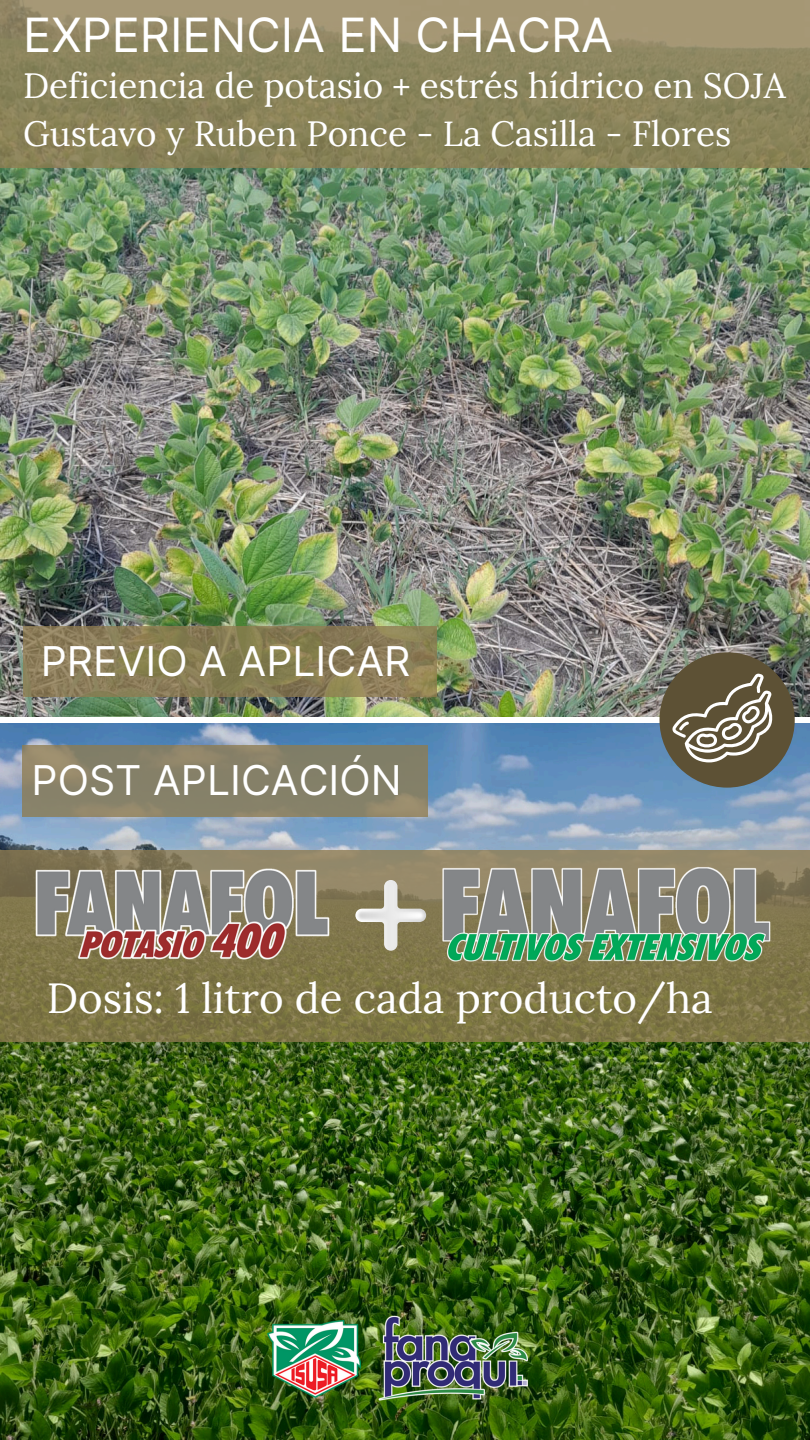
<style>
.page{position:relative;width:810px;height:1440px;background:#fff}
.page>*{position:absolute;margin:0;border:0;box-sizing:border-box;transform-origin:0 0}
.t1{font:47.2px "Inter";color:#fff}
.t2{font:42px "Lora";color:#fff}
.t3{font:41.1px "Inter";color:#fff}
.t4{font:35.1px/48.5px "Lora";color:#fff}
</style>
<div class="page">
<img style="left:0;top:168px;width:810px;height:548px">
<img style="left:0;top:724px;width:810px;height:716px">
<svg style="left:0;top:0;width:810px;height:168px;background:#8f8760"></svg>
<img style="left:267px;top:1320px;width:94px;height:78px">
<img style="left:361px;top:1309px;width:181px;height:100px">
<div style="left:660px;top:652px;width:135px;height:136px;background:#5d5135;border-radius:50%"></div>
<svg style="left:672px;top:674px;width:101px;height:88px"></svg>
<svg style="left:23px;top:626px;width:414px;height:71px;background:#897d55"></svg>
<svg style="left:22px;top:745px;width:406px;height:72px;background:#888268"></svg>
<svg style="left:0;top:850px;width:810px;height:192px;background:#80774b"></svg>
<img style="left:31px;top:866px;width:302px;height:99px">
<img style="left:449px;top:866px;width:327px;height:99px">
<img style="left:333px;top:858px;width:116px;height:115px">
<p class="t1" style="left:23px;top:7px;width:592px">EXPERIENCIA EN CHACRA</p>
<p class="t4" style="left:23px;top:61px;width:764px">Deficiencia de potasio + estrés hídrico en SOJA<br>Gustavo y Ruben Ponce - La Casilla - Flores</p>
<p class="t3" style="left:41px;top:636px;width:371px">PREVIO A APLICAR</p>
<h3 class="t3" style="left:32px;top:756px;width:372px">POST APLICACIÓN</h3>
<p class="t2" style="left:47px;top:971px;width:668px">Dosis: 1 litro de cada producto/ha</p>
</div>
